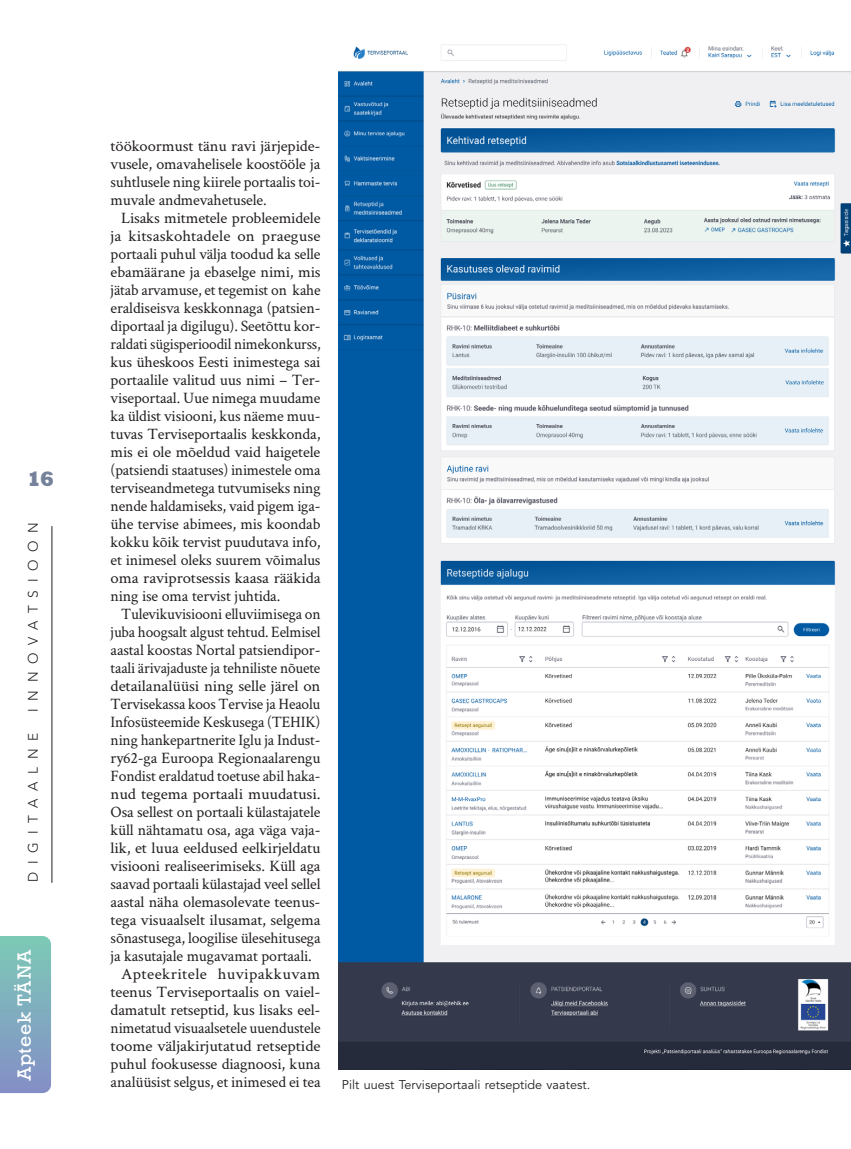
<style>
.page{position:relative;width:851px;height:1149px;background:#fff}
.page>*{position:absolute;margin:0;border:0;box-sizing:border-box;transform-origin:0 0}
.t1{font:800 21px "Rockwell Std";color:#76829b}
.t2{font:18px "Rockwell";letter-spacing:.04em;color:#fff}
.ladu{font:15.9px/18px "Crimson Text";letter-spacing:-.01em;color:#231f20;text-align:justify}
.ladu-2{font:15.9px/18px "Crimson Text";letter-spacing:-.01em;color:#231f20;text-align:justify;scale:1.06 1}
.ladu-3{font:15.9px/18px "Crimson Text";letter-spacing:-.01em;color:#231f20;text-align:justify;scale:1.04 1}
.rubriik_serva_vasak{font:300 13.65px "Avenir LT Std";letter-spacing:.57em;color:#231f20}
.tabel{font:12.6px "Avenir LT Std";letter-spacing:.005em;color:#231f20}
</style>
<div class="page">
<svg style="left:0;top:936px;width:51px;height:156px;background:#80acbe"></svg>
<hr style="left:52px;top:526px;width:1px;height:356px;background:#231f20">
<img style="left:338px;top:44px;width:512px;height:1025px">
<h1 class="t1" style="left:27px;top:466px;width:29px">16</h1>
<p class="rubriik_serva_vasak" style="left:25px;top:712px;width:192px;rotate:-90deg">innovatsioon</p>
<p class="rubriik_serva_vasak" style="left:25px;top:881px;width:151px;rotate:-90deg">digitaalne</p>
<p class="t2" style="left:13px;top:1080px;width:133px;rotate:-90deg">Apteek TÄNA</p>
<p class="ladu-3" style="left:111px;top:136px;width:203px">töökoormust tänu ravi järjepide&shy;vusele, omavahelisele koostööle ja suhtlusele ning kiirele portaalis toi&shy;muvale andmevahetusele.</p>
<p class="ladu" style="left:111px;top:208px;width:211px;text-indent:10px">Lisaks mitmetele probleemidele ja kitsaskohtadele on praeguse portaali puhul välja toodud ka selle ebamäärane ja ebaselge nimi, mis jätab arvamuse, et tegemist on kahe eraldiseisva keskkonnaga (patsien&shy;diportaal ja digilugu). Seetõttu kor&shy;raldati sügisperioodil nimekonkurss, kus üheskoos Eesti inimestega sai portaalile valitud uus nimi – Ter&shy;viseportaal. Uue nimega muudame ka üldist visiooni, kus näeme muu&shy;tuvas Terviseportaalis keskkonda, mis ei ole mõeldud vaid haigetele (patsiendi staatuses) inimestele oma terviseandmetega tutvumiseks ning nende haldamiseks, vaid pigem iga&shy;ühe tervise abimees, mis koondab kokku kõik tervist puudutava info, et inimesel oleks suurem võimalus oma raviprotsessis kaasa rääkida ning ise oma tervist juhtida.</p>
<p class="ladu" style="left:111px;top:604px;width:211px;text-indent:10px">Tulevikuvisiooni elluviimisega on juba hoogsalt algust tehtud. Eelmisel aastal koostas Nortal patsiendipor&shy;taali ärivajaduste ja tehniliste nõuete detailanalüüsi ning selle järel on Tervisekassa koos Tervise ja Heaolu Infosüsteemide Keskusega (TEHIK) ning hankepartnerite Iglu ja Indust&shy;ry62-ga Euroopa Regionaalarengu Fondist eraldatud toetuse abil haka&shy;nud tegema portaali muudatusi.<br>Osa sellest on portaali külastajatele küll nähtamatu osa, aga väga vaja&shy;lik, et luua eeldused eelkirjeldatu visiooni realiseerimiseks. Küll aga saavad portaali külastajad veel sellel aastal näha olemasolevate teenus&shy;tega visuaalselt ilusamat, selgema sõnastusega, loogilise ülesehitusega ja kasutajale mugavamat portaali.</p>
<p class="ladu-2" style="left:111px;top:964px;width:199px;text-indent:10px">Apteekritele huvipakkuvam teenus Terviseportaalis on vaiel&shy;damatult retseptid, kus lisaks eel&shy;nimetatud visuaalsetele uuendustele toome väljakirjutatud retseptide puhul fookusesse diagnoosi, kuna analüüsist selgus, et inimesed ei tea</p>
<p class="tabel" style="left:342px;top:1077px;width:250px">Pilt uuest Terviseportaali retseptide vaatest.</p>
</div>
